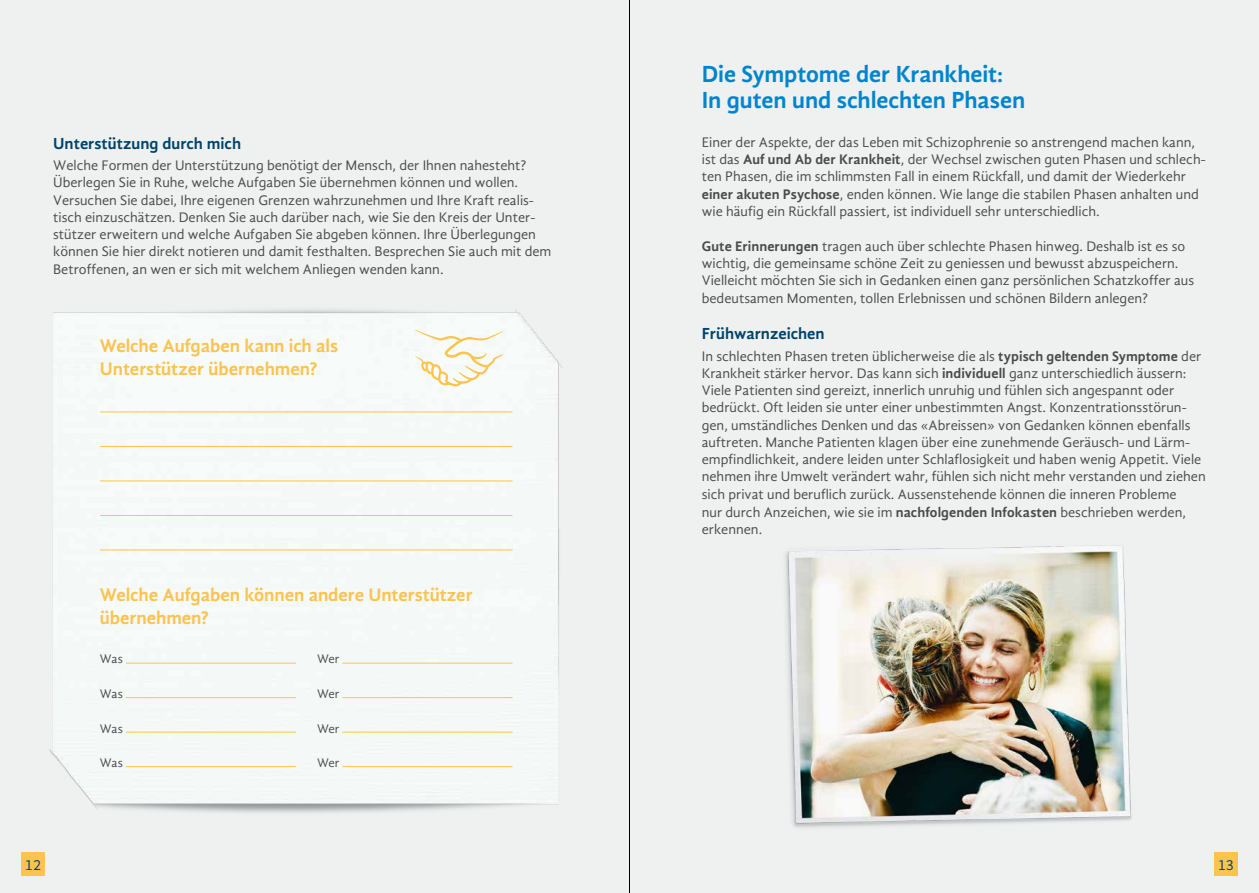
<style>
.page{position:relative;width:1259px;height:893px;background:#eef1f0}
.page>*{position:absolute;margin:0;border:0;box-sizing:border-box;transform-origin:0 0}
.t1{font:700 24px/25.5px "Gandhi Sans";letter-spacing:-.005em;color:#0085cd}
.t2{font:700 18.75px/22.5px "Gandhi Sans";letter-spacing:-.005em;color:#fcc34f}
.t3{font:700 16.5px "Gandhi Sans";color:#00446b}
.t4{font:15px "Gandhi Sans";color:#00446b}
.t5{font:14.25px/17.2px "Gandhi Sans";color:#4a4a49}
.t6{font:12.75px "Gandhi Sans";letter-spacing:-.005em;color:#4a4a49}
.s1{font-weight:700}
</style>
<div class="page">
<div style="left:1214px;top:852px;width:23px;height:24px;background:#fcc34f"></div>
<div style="left:21px;top:852px;width:24px;height:24px;background:#fcc34f"></div>
<img style="left:785px;top:545px;width:347px;height:283px">
<img style="left:53px;top:309px;width:510px;height:219px">
<img style="left:49px;top:528px;width:510px;height:285px">
<hr style="left:100px;top:412px;width:412px;height:1px;background:#fcc34f">
<hr style="left:100px;top:446px;width:412px;height:1px;background:#fcc34f">
<hr style="left:100px;top:481px;width:412px;height:1px;background:#fcc34f">
<hr style="left:100px;top:515px;width:412px;height:1px;background:#fcc34f">
<hr style="left:100px;top:550px;width:412px;height:1px;background:#fcc34f">
<hr style="left:126px;top:663px;width:170px;height:1px;background:#fcc34f">
<hr style="left:342px;top:663px;width:170px;height:1px;background:#fcc34f">
<hr style="left:126px;top:697px;width:170px;height:1px;background:#fcc34f">
<hr style="left:342px;top:697px;width:170px;height:1px;background:#fcc34f">
<hr style="left:126px;top:732px;width:170px;height:1px;background:#fcc34f">
<hr style="left:342px;top:732px;width:170px;height:1px;background:#fcc34f">
<hr style="left:126px;top:766px;width:170px;height:1px;background:#fcc34f">
<hr style="left:342px;top:766px;width:170px;height:1px;background:#fcc34f">
<svg style="left:415px;top:330px;width:88px;height:56px"></svg>
<hr style="left:629px;top:0;width:1px;height:893px;background:#000">
<p class="t3" style="left:53px;top:134px;width:189px">Unterstützung durch mich</p>
<p class="t5" style="left:53px;top:157px;width:500px">Welche Formen der Unterstützung benötigt der Mensch, der Ihnen nahesteht?<br>Überlegen Sie in Ruhe, welche Aufgaben Sie übernehmen können und wollen.<br>Versuchen Sie dabei, Ihre eigenen Grenzen wahrzunehmen und Ihre Kraft realis&shy;tisch einzuschätzen. Denken Sie auch darüber nach, wie Sie den Kreis der Unter&shy;stützer erweitern und welche Aufgaben Sie abgeben können. Ihre Überlegungen können Sie hier direkt notieren und damit festhalten. Besprechen Sie auch mit dem Betroffenen, an wen er sich mit welchem Anliegen wenden kann.</p>
<h2 class="t2" style="left:100px;top:335px;width:240px">Welche Aufgaben kann ich als<br>Unterstützer übernehmen?</h2>
<h2 class="t2" style="left:100px;top:583px;width:374px">Welche Aufgaben können andere Unterstützer übernehmen?</h2>
<p class="t6" style="left:100px;top:652px;width:25px">Was</p>
<p class="t6" style="left:317px;top:652px;width:24px">Wer</p>
<p class="t6" style="left:100px;top:686px;width:25px">Was</p>
<p class="t6" style="left:317px;top:686px;width:24px">Wer</p>
<p class="t6" style="left:100px;top:721px;width:25px">Was</p>
<p class="t6" style="left:317px;top:721px;width:24px">Wer</p>
<p class="t6" style="left:100px;top:755px;width:25px">Was</p>
<p class="t6" style="left:317px;top:755px;width:24px">Wer</p>
<h1 class="t1" style="left:702px;top:61px;width:325px">Die Symptome der Krankheit:<br>In guten und schlechten Phasen</h1>
<p class="t5" style="left:702px;top:134px;width:505px">Einer der Aspekte, der das Leben mit Schizophrenie so anstrengend machen kann, ist das <span class="s1">Auf und Ab der Krankheit</span>, der Wechsel zwischen guten Phasen und schlech&shy;ten Phasen, die im schlimmsten Fall in einem Rückfall, und damit der Wiederkehr <span class="s1">einer akuten Psychose</span>, enden können. Wie lange die stabilen Phasen anhalten und wie häufig ein Rückfall passiert, ist individuell sehr unterschiedlich.</p>
<p class="t5" style="left:702px;top:237px;width:494px"><span class="s1">Gute Erinnerungen</span> tragen auch über schlechte Phasen hinweg. Deshalb ist es so wichtig, die gemeinsame schöne Zeit zu geniessen und bewusst abzuspeichern.<br>Vielleicht möchten Sie sich in Gedanken einen ganz persönlichen Schatzkoffer aus bedeutsamen Momenten, tollen Erlebnissen und schönen Bildern anlegen?</p>
<p class="t3" style="left:702px;top:324px;width:124px">Frühwarnzeichen</p>
<p class="t5" style="left:702px;top:347px;width:505px">In schlechten Phasen treten üblicherweise die als <span class="s1">typisch geltenden Symptome</span> der Krankheit stärker hervor. Das kann sich <span class="s1">individuell</span> ganz unterschiedlich äussern:<br>Viele Patienten sind gereizt, innerlich unruhig und fühlen sich angespannt oder bedrückt. Oft leiden sie unter einer unbestimmten Angst. Konzentrationsstörun&shy;gen, umständliches Denken und das «Abreissen» von Gedanken können ebenfalls auftreten. Manche Patienten klagen über eine zunehmende Geräusch- und Lärm&shy;empfindlichkeit, andere leiden unter Schlaflosigkeit und haben wenig Appetit. Viele nehmen ihre Umwelt verändert wahr, fühlen sich nicht mehr verstanden und ziehen sich privat und beruflich zurück. Aussenstehende können die inneren Probleme<br>nur durch Anzeichen, wie sie im <span class="s1">nachfolgenden Infokasten</span> beschrieben werden, erkennen.</p>
<p class="t4" style="left:25px;top:856px;width:18px">12</p>
<p class="t4" style="left:1217px;top:856px;width:18px">13</p>
</div>
